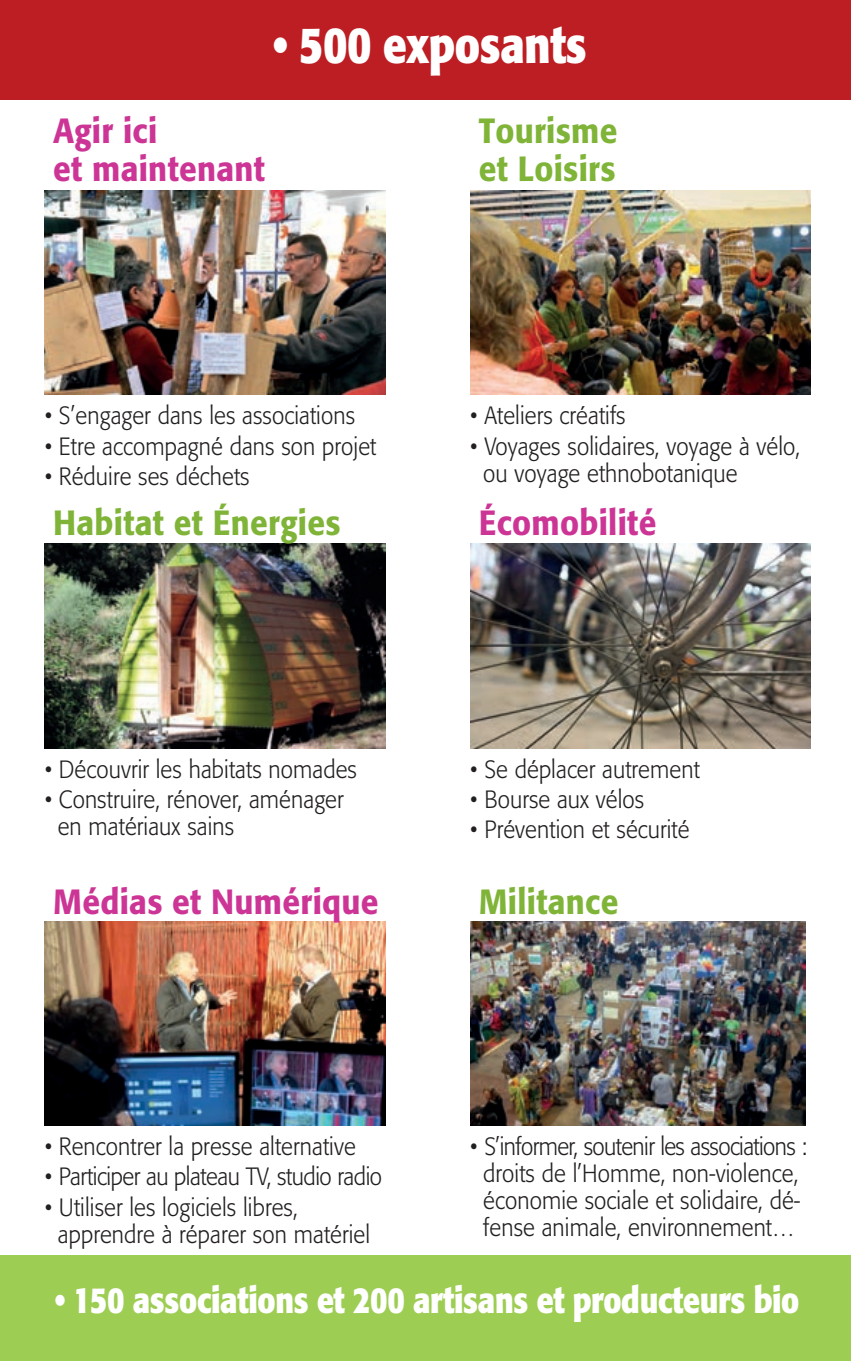
<style>
.page{position:relative;width:851px;height:1361px;background:#fff}
.page>*{position:absolute;margin:0;border:0;box-sizing:border-box;transform-origin:0 0}
.t1{font:700 50.4px "Formata";letter-spacing:-.01em;color:#fff;scale:.83 1}
.t2{font:700 36px "Formata";letter-spacing:-.01em;color:#fff;scale:.83 1}
.t3{font:500 34.8px/37.8px "Formata";letter-spacing:.01em;color:#cc3595;scale:.91 1}
.t4{font:500 34.8px/37.8px "Formata";letter-spacing:.01em;color:#7fb438;scale:.91 1}
.t5{font:300 24.6px/27px "Formata";letter-spacing:.005em;color:#231f20;scale:.91 1}
.t6{font:300 24.6px "Formata";letter-spacing:-.02em;color:#231f20;scale:.91 1}
</style>
<div class="page">
<div style="left:0;top:0;width:850px;height:99px;background:#bd1e23"></div>
<div style="left:0;top:1255px;width:850px;height:106px;background:#9ecd53"></div>
<img style="left:470px;top:544px;width:340px;height:204px">
<img style="left:45px;top:544px;width:340px;height:204px">
<img style="left:45px;top:191px;width:340px;height:204px">
<img style="left:470px;top:191px;width:340px;height:204px">
<img style="left:45px;top:921px;width:340px;height:204px">
<img style="left:470px;top:921px;width:335px;height:204px">
<h1 class="t1" style="left:273px;top:14px;width:379px">• 500 exposants</h1>
<h3 class="t3" style="left:53px;top:112px;width:234px">Agir ici<br>et maintenant</h3>
<h3 class="t4" style="left:478px;top:112px;width:154px">Tourisme et Loisirs</h3>
<p class="t5" style="left:45px;top:402px;width:342px">• S’engager dans les associations</p>
<p class="t5" style="left:45px;top:433px;width:366px">• Etre accompagné dans son projet</p>
<p class="t5" style="left:45px;top:463px;width:227px">• Réduire ses déchets</p>
<h3 class="t4" style="left:53px;top:504px;width:317px">Habitat et Énergies</h3>
<p class="t5" style="left:45px;top:756px;width:344px">• Découvrir les habitats nomades</p>
<p class="t5" style="left:58px;top:786px;width:315px;text-indent:-13px">• Construire, rénover, aménager en matériaux sains</p>
<h3 class="t3" style="left:53px;top:882px;width:359px">Médias et Numérique</h3>
<p class="t5" style="left:45px;top:1133px;width:343px">• Rencontrer la presse alternative</p>
<p class="t6" style="left:45px;top:1162px;width:372px">• Participer au plateau TV, studio radio</p>
<p class="t5" style="left:58px;top:1193px;width:344px;text-indent:-13px">• Utiliser les logiciels libres, apprendre à réparer son matériel</p>
<p class="t5" style="left:470px;top:402px;width:172px">• Ateliers créatifs</p>
<p class="t5" style="left:483px;top:433px;width:350px;text-indent:-13px">• Voyages solidaires, voyage à vélo, ou voyage ethnobotanique</p>
<h3 class="t3" style="left:478px;top:504px;width:197px">Écomobilité</h3>
<p class="t5" style="left:470px;top:756px;width:254px">• Se déplacer autrement</p>
<p class="t5" style="left:470px;top:786px;width:193px">• Bourse aux vélos</p>
<p class="t5" style="left:470px;top:816px;width:242px">• Prévention et sécurité</p>
<h3 class="t4" style="left:478px;top:882px;width:155px">Militance</h3>
<p class="t5" style="left:470px;top:1133px;width:371px;text-align:center">• S’informer, soutenir les associations : droits de l’Homme, non-violence, économie sociale et solidaire, dé&shy;fense animale, environnement…</p>
<h2 class="t2" style="left:55px;top:1278px;width:898px">• 150 associations et 200 artisans et producteurs bio</h2>
</div>
